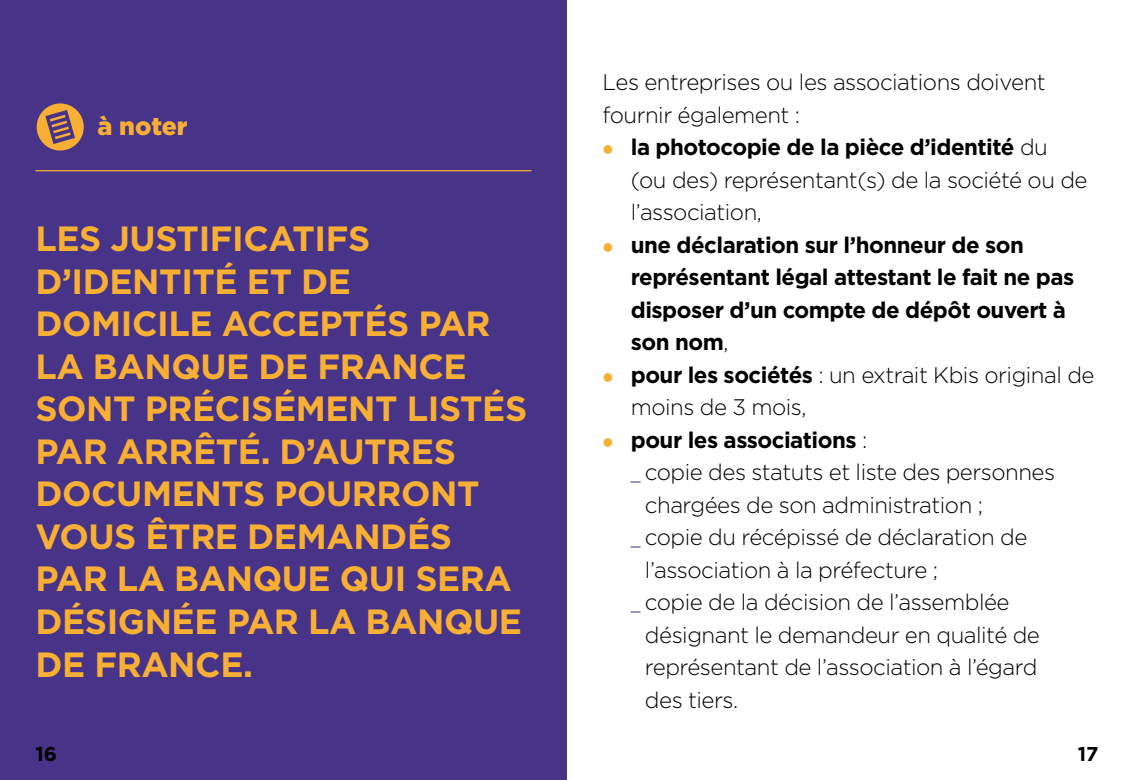
<style>
.page{position:relative;width:1134px;height:780px;background:#fff}
.page>*{position:absolute;margin:0;border:0;box-sizing:border-box;transform-origin:0 0}
.texte_majuscule_-_a{font:700 35px/42.5px "Gotham";letter-spacing:-.01em;color:#f8af34}
.H3_-_a_savoir_etc{font:900 25px "Gotham";letter-spacing:-.005em;color:#f8af34}
.Texte_puce{font:300 22.5px/32.5px "Gotham";letter-spacing:-.02em;color:#000}
.t1{font:700 22.5px/32.5px "Gotham";letter-spacing:-.02em;color:#000}
.t2{font:700 20px "Gotham";color:#000}
.s1{font-weight:700}
.s2{font-weight:300}
.s3{font-family:"Myriad Pro";font-weight:400;font-size:20px;color:#473387}
</style>
<div class="page">
<div style="left:0;top:0;width:567px;height:780px;background:#473387"></div>
<hr style="left:35px;top:170px;width:496px;height:1px;background:#f8af34">
<div style="left:37px;top:103px;width:47px;height:47px;background:#f8af34;border-radius:50%"></div>
<svg style="left:45px;top:110px;width:30px;height:34px"></svg>
<h3 class="H3_-_a_savoir_etc" style="left:97px;top:108px;width:92px">à noter</h3>
<p class="texte_majuscule_-_a" style="left:35px;top:217px;width:333px">LES JUSTIFICATIFS<br>D’IDENTITÉ ET DE<br>DOMICILE ACCE</p>
<p class="texte_majuscule_-_a" style="left:35px;top:302px;width:490px;text-indent:284px">PTÉS PAR<br>LA BANQUE DE FRANCE<br>SONT PRÉCISÉMENT LISTÉS<br>PAR ARRÊTÉ. D’AUTRES<br>DOCUMENTS POURRONT<br>VOUS ÊTRE DEMANDÉS<br>PAR LA BANQUE QUI SERA<br>DÉSIGNÉE PAR LA BANQUE<br>DE FRANCE.</p>
<p class="Texte_puce" style="left:602px;top:65px;width:445px">Les entreprises ou les associations doivent fournir également :</p>
<p class="Texte_puce" style="left:631px;top:130px;width:458px"><span class="s1">la photocopie de la pièce d’identité</span> du (ou des) représentant(s) de la société ou de l’association,</p>
<p class="t1" style="left:631px;top:228px;width:445px">une déclaration sur l’honneur de son représentant légal attestant le fait ne pas disposer d’un compte de dépôt ouvert à son nom<span class="s2">,</span></p>
<p class="Texte_puce" style="left:631px;top:358px;width:465px"><span class="s1">pour les sociétés</span> : un extrait Kbis original de moins de 3 mois,</p>
<p class="t1" style="left:631px;top:423px;width:238px">pour les associations <span class="s2">:</span></p>
<p class="Texte_puce" style="left:645px;top:455px;width:412px;text-indent:-14px"><span class="s3">_</span> copie des statuts et liste des personnes chargées de son administration ;</p>
<p class="Texte_puce" style="left:645px;top:520px;width:384px;text-indent:-14px"><span class="s3">_</span> copie du récépissé de déclaration de l’association à la préfecture ;</p>
<p class="Texte_puce" style="left:645px;top:585px;width:396px;text-indent:-14px"><span class="s3">_</span> copie de la décision de l’assemblée désignant le demandeur en qualité de représentant de l’association à l’égard des tiers.</p>
<p class="t2" style="left:35px;top:740px;width:23px">16</p>
<p class="t2" style="left:1078px;top:740px;width:22px">17</p>
</div>
